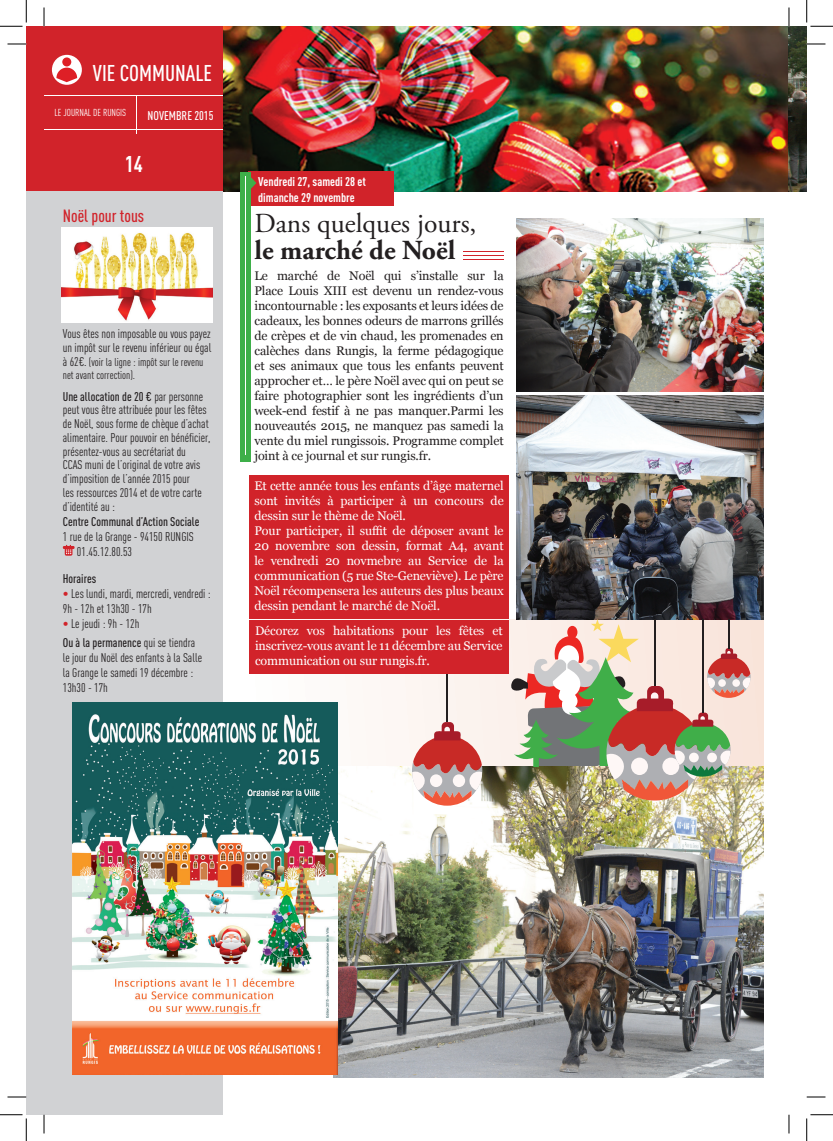
<style>
.page{position:relative;width:833px;height:1141px;background:#fff}
.page>*{position:absolute;margin:0;border:0;box-sizing:border-box;transform-origin:0 0}
.t1{font:27.5px "Adobe Garamond Pro";color:#231f20}
.t2{font:700 27.5px "Adobe Garamond Pro";color:#231f20}
.t3{font:500 22.5px "DIN Cond";color:#fff}
.t4{font:700 22.5px "DIN Cond";color:#fff}
.t5{font:500 17.5px "DIN Cond";color:#d1232a}
.t6{font:12.5px/13.8px "DIN Cond";color:#231f20}
.t7{font:12.5px/15px "Georgia";letter-spacing:-.01em;color:#231f20;text-align:justify}
.t8{font:12.5px/15px "Georgia";letter-spacing:-.01em;color:#fff}
.t9{font:700 12.5px/16.2px "DIN Cond";color:#fff}
.t10{font:500 12.5px "DIN Cond";color:#231f20}
.t11{font:500 12.5px "DIN Cond";color:#fff}
.t12{font:11.25px/13.8px "DIN Cond";color:#231f20}
.t13{font:10px "DIN Cond";color:#fff}
.s1{font-size:12.5px}
.s2{font-weight:500}
.s3{color:#d1232a}
</style>
<div class="page">
<div style="left:26px;top:26px;width:197px;height:165px;background:#d1232a"></div>
<hr style="left:44px;top:95px;width:179px;height:1px;background:#fff">
<hr style="left:44px;top:129px;width:179px;height:1px;background:#fff">
<hr style="left:136px;top:95px;width:1px;height:35px;background:#fff">
<div style="left:52px;top:55px;width:30px;height:30px;background:#fff;border-radius:50%"></div>
<svg style="left:56px;top:68px;width:21px;height:14px"></svg>
<div style="left:62px;top:57px;width:9px;height:9px;background:#de1f26;border-radius:50%"></div>
<svg style="left:250px;top:619px;width:513px;height:147px"></svg>
<img style="left:516px;top:395px;width:247px;height:224px">
<div style="left:249px;top:474px;width:259px;height:144px;background:#d1232a"></div>
<hr style="left:136px;top:99px;width:1px;height:34px;background:#fff">
<hr style="left:463px;top:259px;width:40px;height:1px;background:#d1232a">
<hr style="left:463px;top:255px;width:40px;height:1px;background:#d1232a">
<hr style="left:463px;top:251px;width:40px;height:1px;background:#d1232a">
<img style="left:223px;top:26px;width:565px;height:165px">
<svg style="left:788px;top:26px;width:18px;height:165px;background:#393c2f"></svg>
<img style="left:516px;top:218px;width:247px;height:173px">
<img style="left:333px;top:766px;width:430px;height:311px">
<div style="left:26px;top:191px;width:197px;height:923px;background:#d1d2d4"></div>
<svg style="left:63px;top:545px;width:11px;height:10px"></svg>
<img style="left:72px;top:702px;width:265px;height:371px">
<img style="left:61px;top:227px;width:151px;height:95px">
<div style="left:441px;top:722px;width:12px;height:15px;background:#a71c29;border-radius:4px"></div>
<div style="left:444px;top:726px;width:5px;height:8px;background:#fef7f6;border-radius:3px"></div>
<svg style="left:411px;top:730px;width:71px;height:75px"></svg>
<hr style="left:446px;top:673px;width:2px;height:49px;background:#231f20">
<img style="left:508px;top:619px;width:242px;height:181px">
<div style="left:248px;top:171px;width:145px;height:35px;background:#d1232a"></div>
<div style="left:240px;top:171px;width:10px;height:290px;background:#3eaf49"></div>
<svg style="left:250px;top:175px;width:6px;height:16px"></svg>
<hr style="left:244px;top:176px;width:1px;height:279px;background:#fff">
<div style="left:249px;top:620px;width:259px;height:53px;background:#d1232a"></div>
<svg style="left:8px;top:43px;width:18px;height:2px"></svg>
<svg style="left:806px;top:43px;width:19px;height:2px"></svg>
<svg style="left:8px;top:1096px;width:18px;height:1px"></svg>
<svg style="left:806px;top:1096px;width:19px;height:1px"></svg>
<svg style="left:43px;top:8px;width:2px;height:18px"></svg>
<svg style="left:43px;top:1114px;width:2px;height:19px"></svg>
<svg style="left:788px;top:8px;width:1px;height:18px"></svg>
<svg style="left:788px;top:1114px;width:1px;height:19px"></svg>
<svg style="left:0;top:0;width:27px;height:27px"></svg>
<svg style="left:0;top:1114px;width:27px;height:26px"></svg>
<svg style="left:806px;top:0;width:26px;height:27px"></svg>
<svg style="left:806px;top:1114px;width:26px;height:26px"></svg>
<h2 class="t3" style="left:93px;top:60px;width:120px">VIE COMMUNALE</h2>
<p class="t13" style="left:54px;top:107px;width:73px">LE JOURNAL DE RUNGIS</p>
<p class="t11" style="left:147px;top:109px;width:67px">NOVEMBRE 2015</p>
<h2 class="t4" style="left:125px;top:150px;width:20px">14</h2>
<h3 class="t5" style="left:63px;top:205px;width:83px">Noël pour tous</h3>
<p class="t6" style="left:63px;top:326px;width:150px">Vous êtes non imposable ou vous payez un impôt sur le revenu inférieur ou égal</p>
<p class="t12" style="left:63px;top:354px;width:142px"><span class="s1">à 62€.</span> (voir la ligne : impôt sur le revenu net avant correction).</p>
<p class="t6" style="left:63px;top:389px;width:149px"><span class="s2">Une allocation de 20 €</span> par personne peut vous être attribuée pour les fêtes de Noël, sous forme de chèque d’achat alimentaire. Pour pouvoir en bénéficier, présentez-vous au secrétariat du<br>CCAS muni de l’original de votre avis d’imposition de l’année 2015 pour<br>les ressources 2014 et de votre carte d’identité au :</p>
<p class="t10" style="left:63px;top:513px;width:138px">Centre Communal d’Action Sociale</p>
<p class="t6" style="left:77px;top:528px;width:118px;line-height:15px;text-indent:-14px">1 rue de la Grange - 94150 RUNGIS<br>01.45.12.80.53</p>
<p class="t10" style="left:63px;top:571px;width:35px">Horaires</p>
<p class="t6" style="left:63px;top:586px;width:149px;line-height:15px"><span class="s3">•</span> Les lundi, mardi, mercredi, vendredi :<br>9h - 12h et 13h30 - 17h</p>
<p class="t6" style="left:63px;top:614px;width:134px;line-height:18.8px"><span class="s3">•</span> Le jeudi : 9h - 12h<br><span class="s2">Ou à la permanence</span> qui se tiendra</p>
<p class="t6" style="left:63px;top:650px;width:141px;line-height:15px">le jour du Noël des enfants à la Salle la Grange le samedi 19 décembre :<br>13h30 - 17h</p>
<p class="t9" style="left:258px;top:173px;width:109px">Vendredi 27, samedi 28 et dimanche 29 novembre</p>
<h1 class="t1" style="left:254px;top:206px;width:223px">Dans quelques jours,</h1>
<h1 class="t2" style="left:254px;top:234px;width:202px">le marché de Noël</h1>
<p class="t7" style="left:254px;top:268px;width:250px">Le marché de Noël qui s’installe sur la Place Louis XIII est devenu un rendez-vous incontournable : les exposants et leurs idées de cadeaux, les bonnes odeurs de marrons grillés de crèpes et de vin chaud, les promenades en calèches dans Rungis, la ferme pédagogique et ses animaux que tous les enfants peuvent approcher et… le père Noël avec qui on peut se faire photographier sont les ingrédients d’un week-end festif à ne pas manquer.Parmi les nouveautés 2015, ne manquez pas samedi la vente du miel rungissois. Programme complet joint à ce journal et sur rungis.fr.</p>
<p class="t8" style="left:254px;top:478px;width:250px">Et cette année tous les enfants d’âge maternel sont invités à participer à un concours de dessin sur le thème de Noël.<br>Pour participer, il suffit de déposer avant le 20 novembre son dessin, format A4, avant le vendredi 20 novmebre au Service de la communication (5 rue Ste-Geneviève). Le père Noël récompensera les auteurs des plus beaux dessin pendant le marché de Noël.</p>
<p class="t8" style="left:255px;top:622px;width:249px;text-align:justify">Décorez vos habitations pour les fêtes et inscrivez-vous avant le 11 décembre au Service communication ou sur rungis.fr.</p>
</div>
